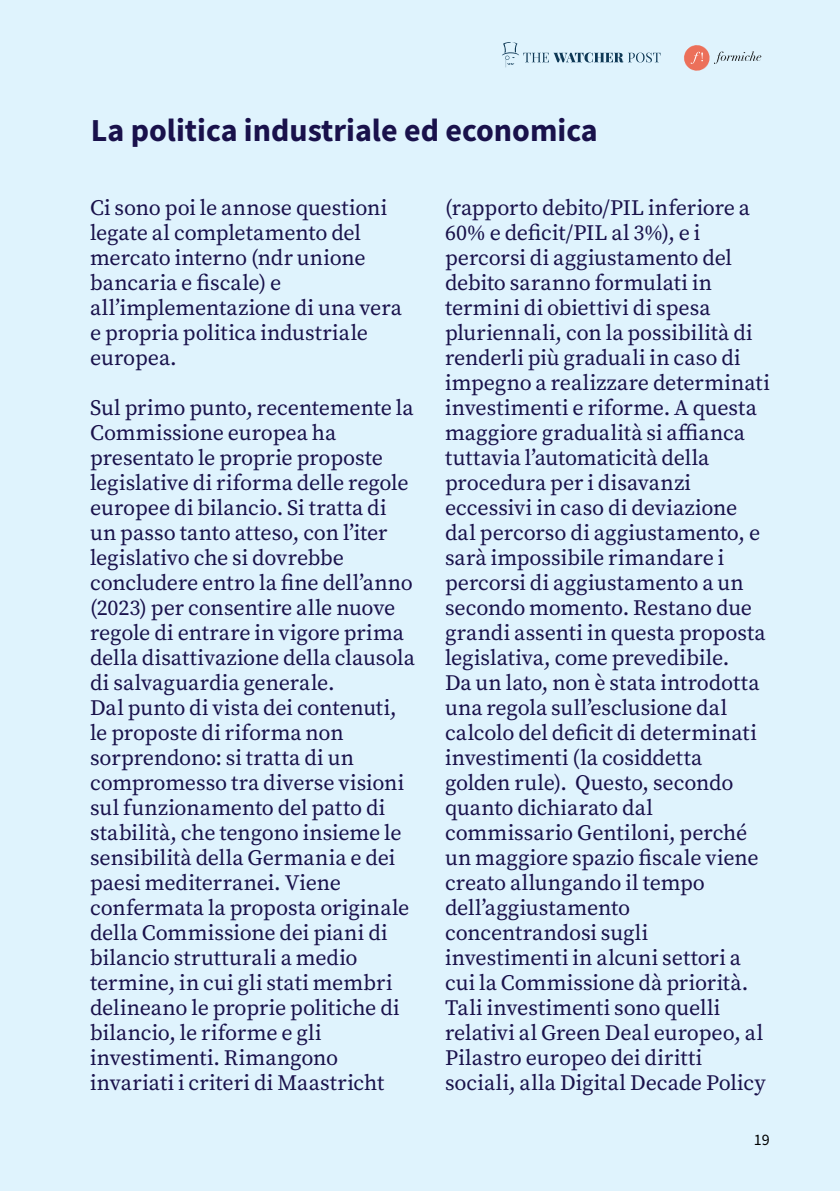
<style>
.page{position:relative;width:840px;height:1191px;background:#fff}
.page>*{position:absolute;margin:0;border:0;box-sizing:border-box;transform-origin:0 0}
.t1{font:700 32px "Source Sans Pro";color:#19114b}
.t2{font:22px/25px "Source Serif Pro";letter-spacing:-.005em;color:#19114b}
.t3{font:16px "Source Sans Pro";color:#000}
</style>
<div class="page">
<div style="left:0;top:0;width:839px;height:1191px;background:#dff3fd"></div>
<svg style="left:684px;top:45px;width:77px;height:26px"></svg>
<svg style="left:502px;top:42px;width:158px;height:25px"></svg>
<h1 class="t1" style="left:91px;top:108px;width:508px">La politica industriale ed economica</h1>
<p class="t2" style="left:90px;top:195px;width:313px">Ci sono poi le annose questioni legate al completamento del mercato interno (ndr unione bancaria e fiscale) e all’implementazione di una vera e propria politica industriale europea.</p>
<p class="t2" style="left:90px;top:395px;width:326px">Sul primo punto, recentemente la<br>Commissione europea ha presentato le proprie proposte legislative di riforma delle regole europee di bilancio. Si tratta di un passo tanto atteso, con l’iter legislativo che si dovrebbe concludere entro la fine dell’anno (2023) per consentire alle nuove regole di entrare in vigore prima della disattivazione della clausola di salvaguardia generale.<br>Dal punto di vista dei contenuti, le proposte di riforma non sorprendono: si tratta di un compromesso tra diverse visioni sul funzionamento del patto di stabilità, che tengono insieme le sensibilità della Germania e dei paesi mediterranei. Viene confermata la proposta originale della Commissione dei piani di bilancio strutturali a medio termine, in cui gli stati membri delineano le proprie politiche di bilancio, le riforme e gli investimenti. Rimangono invariati i criteri di Maastricht</p>
<p class="t2" style="left:445px;top:195px;width:326px">(rapporto debito/PIL inferiore a<br>60% e deficit/PIL al 3%), e i percorsi di aggiustamento del debito saranno formulati in termini di obiettivi di spesa pluriennali, con la possibilità di renderli più graduali in caso di impegno a realizzare determinati investimenti e riforme. A questa maggiore gradualità si affianca tuttavia l’automaticità della procedura per i disavanzi eccessivi in caso di deviazione dal percorso di aggiustamento, e sarà impossibile rimandare i percorsi di aggiustamento a un secondo momento. Restano due grandi assenti in questa proposta legislativa, come prevedibile.<br>Da un lato, non è stata introdotta una regola sull’esclusione dal calcolo del deficit di determinati investimenti (la cosiddetta golden rule). Questo, secondo quanto dichiarato dal commissario Gentiloni, perché un maggiore spazio fiscale viene creato allungando il tempo dell’aggiustamento concentrandosi sugli investimenti in alcuni settori a cui la Commissione dà priorità.<br>Tali investimenti sono quelli relativi al Green Deal europeo, al<br>Pilastro europeo dei diritti sociali, alla Digital Decade Policy</p>
<p class="t3" style="left:753px;top:1129px;width:17px">19</p>
</div>
